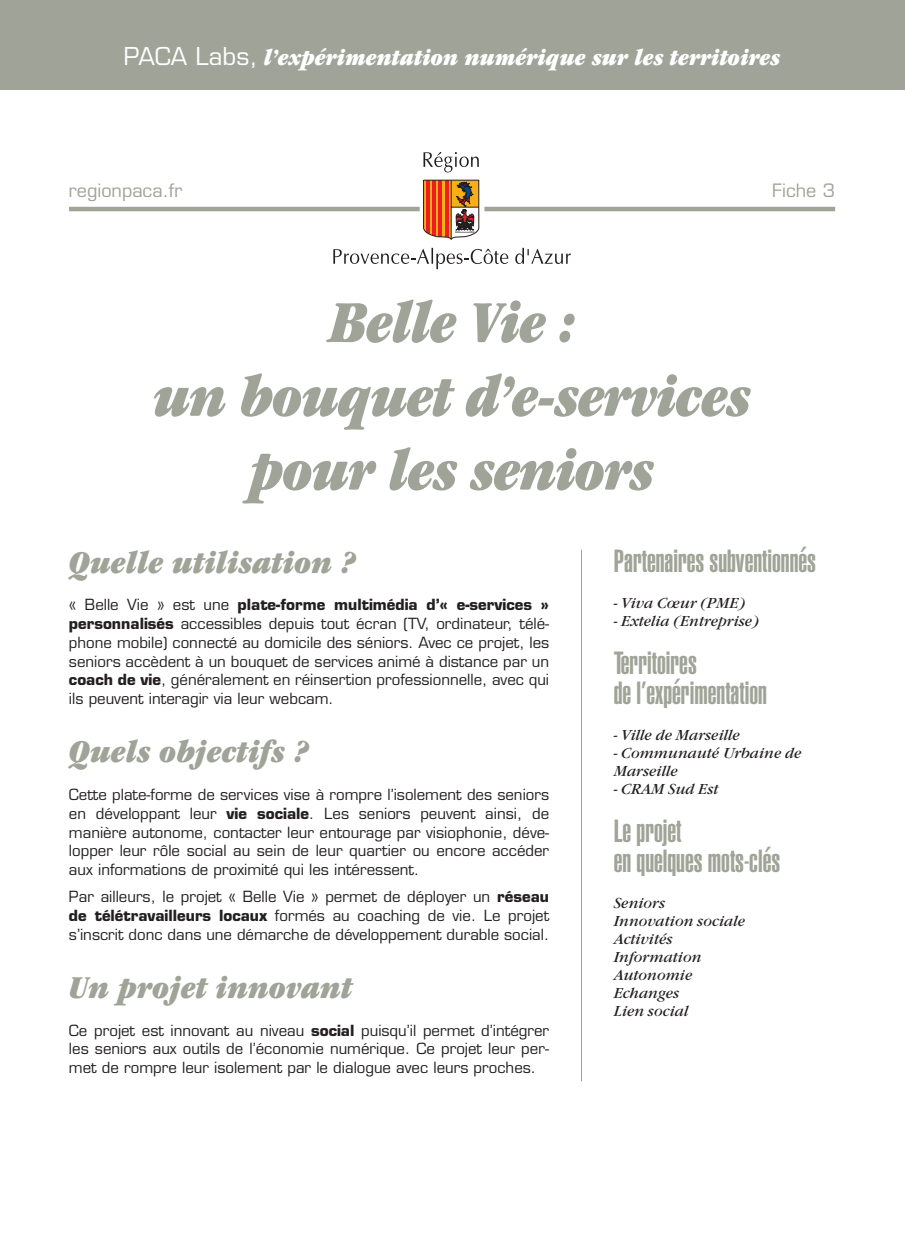
<style>
.page{position:relative;width:905px;height:1257px;background:#fff}
.page>*{position:absolute;margin:0;border:0;box-sizing:border-box;transform-origin:0 0}
.titre{font:61.5px "ITC Garamond Std Ult Narrow Ita";letter-spacing:-.02em;color:#a0a397;scale:.96 1}
.sous_titre{font:33px "ITC Garamond Std Ult Narrow Ita";color:#a0a397}
.titre_encadré{font:31.5px "Helvetica LT Std Ultra Comp";color:#a0a397}
.t1{font:24px "ITC Garamond Std Ult Narrow Ita";color:#fff}
.t2{font:18px "Eurostile LT Std";color:#a0a397}
.texte{font:15px/18.8px "Eurostile LT Std";color:#231f20;text-align:justify}
.encadré{font:italic 15px/18px "Garamond Itc T";color:#231f20}
.s1{font-family:"Eurostile"}
.s2{font-weight:700}
</style>
<div class="page">
<hr style="left:69px;top:207px;width:350px;height:4px;background:#a0a397">
<hr style="left:484px;top:207px;width:350px;height:4px;background:#a0a397">
<svg style="left:423px;top:152px;width:55px;height:20px"></svg>
<svg style="left:333px;top:248px;width:175px;height:21px"></svg>
<svg style="left:515px;top:248px;width:55px;height:16px"></svg>
<svg style="left:423px;top:180px;width:56px;height:60px"></svg>
<div style="left:0;top:0;width:904px;height:90px;background:#a0a397"></div>
<hr style="left:581px;top:549px;width:1px;height:532px;background:#a0a397">
<h3 class="t1" style="left:124px;top:43px;width:657px"><span class="s1">PACA Labs,</span> l’expérimentation numérique sur les territoires</h3>
<p class="t2" style="left:69px;top:180px;width:115px">regionpaca.fr</p>
<p class="t2" style="left:771px;top:180px;width:64px">Fiche 3</p>
<p class="titre" style="left:329px;top:287px;width:257px">Belle Vie :</p>
<p class="titre" style="left:153px;top:361px;width:624px">un bouquet d’e-services</p>
<p class="titre" style="left:250px;top:435px;width:422px">pour les seniors</p>
<p class="sous_titre" style="left:69px;top:543px;width:288px">Quelle utilisation ?</p>
<p class="texte" style="left:69px;top:595px;width:481px">« Belle Vie » est une <span class="s2">plate-forme multimédia d’« e-services » personnalisés</span> accessibles depuis tout écran (TV, ordinateur, télé&shy;phone mobile) connecté au domicile des séniors. Avec ce projet, les seniors accèdent à un bouquet de services animé à distance par un <span class="s2">coach de vie</span>, généralement en réinsertion professionnelle, avec qui ils peuvent interagir via leur webcam.</p>
<p class="sous_titre" style="left:69px;top:733px;width:241px">Quels objectifs ?</p>
<p class="texte" style="left:69px;top:785px;width:481px">Cette plate-forme de services vise à rompre l’isolement des seniors en développant leur <span class="s2">vie sociale</span>. Les seniors peuvent ainsi, de manière autonome, contacter leur entourage par visiophonie, déve&shy;lopper leur rôle social au sein de leur quartier ou encore accéder aux informations de proximité qui les intéressent.</p>
<p class="texte" style="left:69px;top:887px;width:481px">Par ailleurs, le projet « Belle Vie » permet de déployer un <span class="s2">réseau de télétravailleurs locaux</span> formés au coaching de vie. Le projet s’inscrit donc dans une démarche de développement durable social.</p>
<p class="sous_titre" style="left:69px;top:969px;width:285px">Un projet innovant</p>
<p class="texte" style="left:69px;top:1021px;width:481px">Ce projet est innovant au niveau <span class="s2">social</span> puisqu’il permet d’intégrer les seniors aux outils de l’économie numérique. Ce projet leur per&shy;met de rompre leur isolement par le dialogue avec leurs proches.</p>
<p class="titre_encadré" style="left:613px;top:543px;width:203px">Partenaires subventionnés</p>
<p class="encadré" style="left:613px;top:594px;width:133px">- Viva Cœur (PME)</p>
<p class="encadré" style="left:613px;top:612px;width:146px">- Extelia (Entreprise)</p>
<p class="titre_encadré" style="left:613px;top:645px;width:84px">Territoires</p>
<p class="titre_encadré" style="left:613px;top:675px;width:154px">de l’expérimentation</p>
<p class="encadré" style="left:613px;top:726px;width:127px">- Ville de Marseille</p>
<p class="encadré" style="left:613px;top:744px;width:189px">- Communauté Urbaine de<br>Marseille</p>
<p class="encadré" style="left:613px;top:780px;width:106px">- CRAM Sud Est</p>
<p class="titre_encadré" style="left:613px;top:813px;width:69px">Le projet</p>
<p class="titre_encadré" style="left:613px;top:843px;width:168px">en quelques mots-clés</p>
<p class="encadré" style="left:613px;top:894px;width:53px">Seniors</p>
<p class="encadré" style="left:613px;top:912px;width:133px">Innovation sociale</p>
<p class="encadré" style="left:613px;top:930px;width:60px">Activités</p>
<p class="encadré" style="left:613px;top:948px;width:89px">Information</p>
<p class="encadré" style="left:613px;top:966px;width:80px">Autonomie</p>
<p class="encadré" style="left:613px;top:984px;width:67px">Echanges</p>
<p class="encadré" style="left:613px;top:1002px;width:76px">Lien social</p>
</div>
